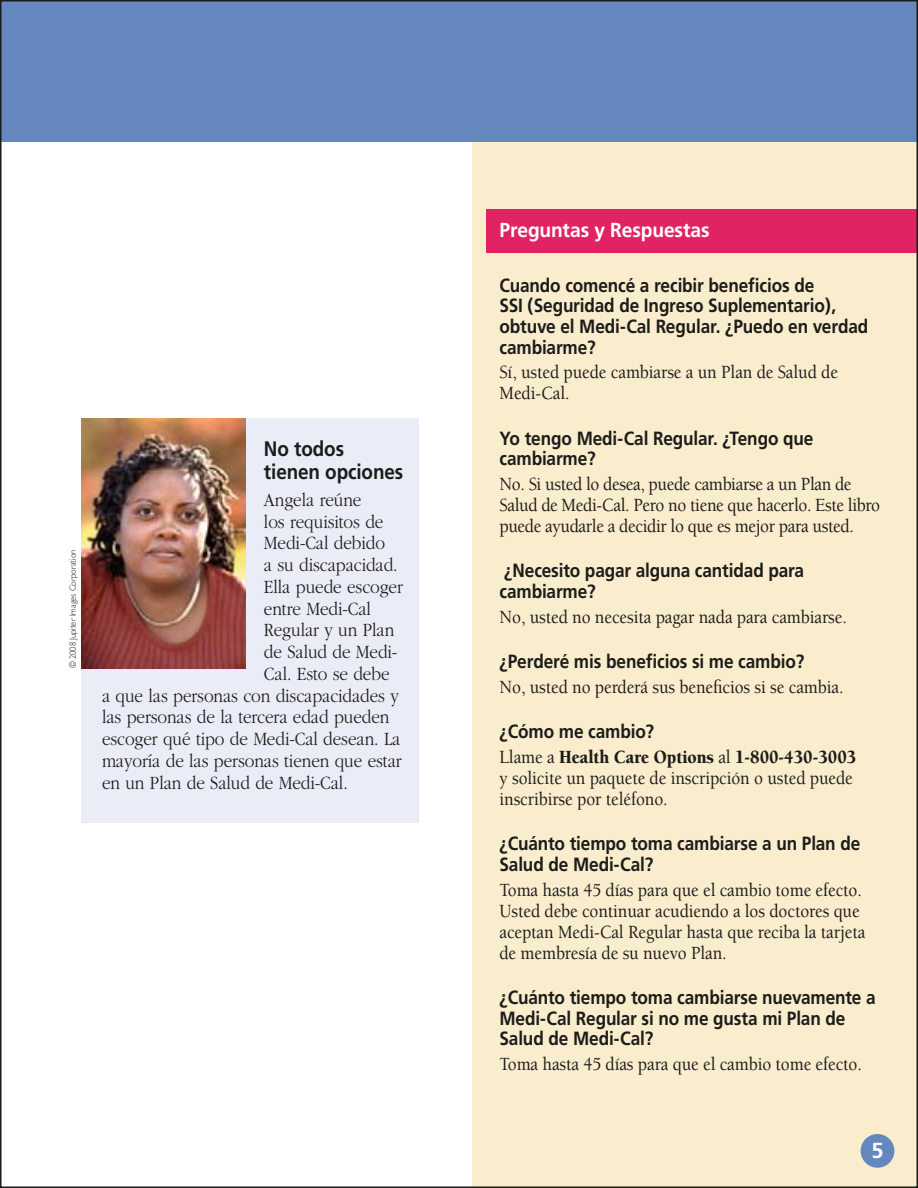
<style>
.page{position:relative;width:918px;height:1188px;background:#fff}
.page>*{position:absolute;margin:0;border:0;box-sizing:border-box;transform-origin:0 0}
.t1{font:700 21.75px "Frutiger";color:#fff}
.t2{font:700 21px/23.2px "Frutiger";letter-spacing:-.005em;color:#1c1c1a;scale:.9 1}
.t3{font:700 20.25px "Frutiger";letter-spacing:-.005em;color:#fff;scale:.95 1}
.t4{font:300 19.5px "Garamond";letter-spacing:-.005em;color:#1c1c1a;scale:.88 1}
.t5{font:500 19.2px/21px "Berkeley";letter-spacing:-.005em;color:#1c1c1a;scale:.9 1}
.t6{font:700 19.2px/20.5px "Frutiger";letter-spacing:-.01em;color:#1c1c1a;scale:.9 1}
.t7{font:300 9px "Gill Sans";letter-spacing:-.005em;color:#1c1c1a;scale:.95 1}
.s1{font-weight:900}
</style>
<div class="page">
<div style="left:472px;top:122px;width:446px;height:1066px;background:#faedcd"></div>
<div style="left:0;top:0;width:918px;height:142px;background:#6487be"></div>
<div style="left:81px;top:418px;width:337px;height:406px;background:#eaedf7"></div>
<img style="left:81px;top:418px;width:165px;height:250px">
<div style="left:486px;top:209px;width:432px;height:43px;background:#e12363"></div>
<div style="left:861px;top:1134px;width:33px;height:34px;background:#6487be;border-radius:50%"></div>
<p class="t7" style="left:70px;top:668px;width:126px;rotate:-90deg">© 2008 Jupiter Images Corporation</p>
<p class="t2" style="left:264px;top:438px;width:156px">No todos tienen opciones</p>
<p class="t4" style="left:264px;top:492px;width:112px">Angela reúne</p>
<p class="t4" style="left:264px;top:514px;width:137px">los requisitos de</p>
<p class="t4" style="left:264px;top:536px;width:139px">Medi-Cal debido</p>
<p class="t4" style="left:264px;top:557px;width:154px">a su discapacidad.</p>
<p class="t4" style="left:264px;top:579px;width:159px">Ella puede escoger</p>
<p class="t4" style="left:264px;top:601px;width:123px">entre Medi-Cal</p>
<p class="t4" style="left:264px;top:623px;width:150px">Regular y un Plan</p>
<p class="t4" style="left:264px;top:644px;width:153px">de Salud de Medi-</p>
<p class="t4" style="left:264px;top:666px;width:144px">Cal. Esto se debe</p>
<p class="t4" style="left:102px;top:688px;width:339px">a que las personas con discapacidades y</p>
<p class="t4" style="left:102px;top:710px;width:328px">las personas de la tercera edad pueden</p>
<p class="t4" style="left:102px;top:731px;width:341px">escoger qué tipo de Medi-Cal desean. La</p>
<p class="t4" style="left:102px;top:753px;width:342px">mayoría de las personas tienen que estar</p>
<p class="t4" style="left:102px;top:775px;width:281px">en un Plan de Salud de Medi-Cal.</p>
<p class="t3" style="left:500px;top:221px;width:223px">Preguntas y Respuestas</p>
<p class="t6" style="left:500px;top:276px;width:411px">Cuando comencé a recibir beneficios de<br>SSI (Seguridad de Ingreso Suplementario), obtuve el Medi-Cal Regular. ¿Puedo en verdad cambiarme?</p>
<p class="t5" style="left:500px;top:363px;width:378px">Sí, usted puede cambiarse a un Plan de Salud de<br>Medi-Cal.</p>
<p class="t6" style="left:500px;top:429px;width:350px">Yo tengo Medi-Cal Regular. ¿Tengo que cambiarme?</p>
<p class="t5" style="left:500px;top:475px;width:424px">No. Si usted lo desea, puede cambiarse a un Plan de<br>Salud de Medi-Cal. Pero no tiene que hacerlo. Este libro puede ayudarle a decidir lo que es mejor para usted.</p>
<p class="t6" style="left:500px;top:562px;width:340px">¿Necesito pagar alguna cantidad para cambiarme?</p>
<p class="t5" style="left:500px;top:608px;width:388px">No, usted no necesita pagar nada para cambiarse.</p>
<p class="t6" style="left:500px;top:653px;width:340px">¿Perderé mis beneficios si me cambio?</p>
<p class="t5" style="left:500px;top:678px;width:384px">No, usted no perderá sus beneficios si se cambia.</p>
<p class="t6" style="left:500px;top:723px;width:173px">¿Cómo me cambio?</p>
<p class="t5" style="left:500px;top:748px;width:398px">Llame a <span class="s1">Health Care Options</span> al <span class="s1">1-800-430-3003 </span>y solicite un paquete de inscripción o usted puede inscribirse por teléfono.</p>
<p class="t6" style="left:500px;top:835px;width:402px">¿Cuánto tiempo toma cambiarse a un Plan de<br>Salud de Medi-Cal?</p>
<p class="t5" style="left:500px;top:881px;width:408px">Toma hasta 45 días para que el cambio tome efecto.<br>Usted debe continuar acudiendo a los doctores que aceptan Medi-Cal Regular hasta que reciba la tarjeta de membresía de su nuevo Plan.</p>
<p class="t6" style="left:500px;top:989px;width:420px">¿Cuánto tiempo toma cambiarse nuevamente a<br>Medi-Cal Regular si no me gusta mi Plan de<br>Salud de Medi-Cal?</p>
<p class="t5" style="left:500px;top:1055px;width:404px">Toma hasta 45 días para que el cambio tome efecto.</p>
<p class="t1" style="left:871px;top:1142px;width:14px">5</p>
</div>
